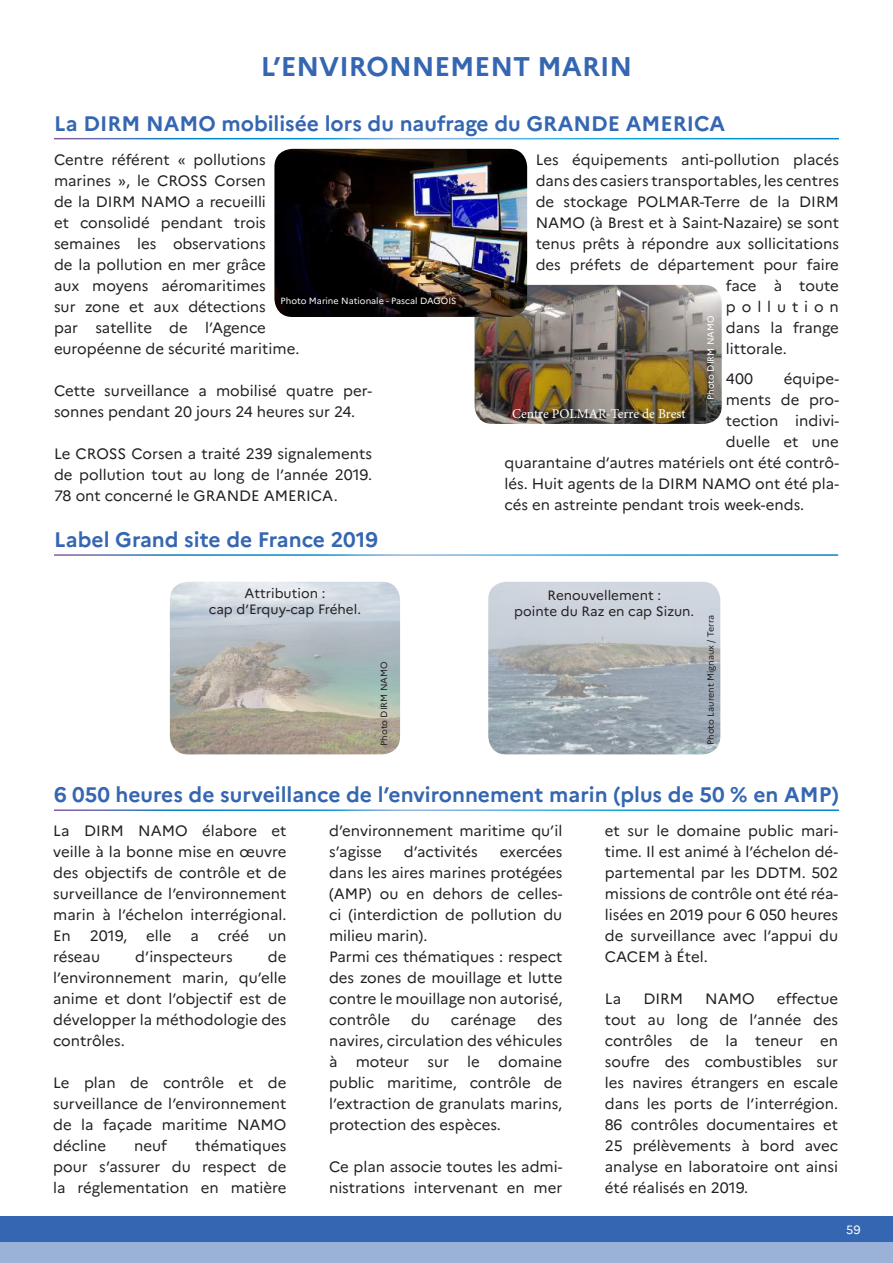
<style>
.page{position:relative;width:893px;height:1263px;background:#fff}
.page>*{position:absolute;margin:0;border:0;box-sizing:border-box;transform-origin:0 0}
.t1{font:700 27px "Marianne";color:#3566b1}
.t2{font:700 21px "Marianne";color:#3566b1}
.t3{font:15px/21px "Marianne";color:#231f20;text-align:justify}
.t4{font:15px "Marianne";letter-spacing:.395em;color:#231f20}
.t5{font:13.5px/16.2px "Marianne";color:#231f20;text-align:center}
.t6{font:13.5px "Minion Pro";color:#fff}
.t7{font:12px "Marianne";color:#fff}
.t8{font:9px "Marianne";color:#fff}
.t9{font:9px "Marianne";color:#231f20}
</style>
<div class="page">
<div style="left:0;top:1242px;width:893px;height:21px;background:#9ab2d8"></div>
<div style="left:0;top:1216px;width:893px;height:26px;background:#3566b1"></div>
<img style="left:475px;top:285px;width:247px;height:139px">
<img style="left:488px;top:582px;width:232px;height:172px">
<img style="left:170px;top:582px;width:230px;height:172px">
<img style="left:274px;top:149px;width:253px;height:168px">
<h1 class="t1" style="left:261px;top:49px;width:373px">L’ENVIRONNEMENT MARIN</h1>
<h2 class="t2" style="left:54px;top:111px;width:673px">La DIRM NAMO mobilisée lors du naufrage du GRANDE AMERICA</h2>
<p class="t3" style="left:54px;top:149px;width:247px;text-align:left">Centre référent « pollutions marines », le CROSS Corsen<br>de la DIRM NAMO a recueilli<br>et consolidé pendant trois semaines les observations<br>de la pollution en mer grâce<br>aux moyens aéromaritimes<br>sur zone et aux détections<br>par satellite de l’Agence européenne de sécurité maritime.</p>
<p class="t3" style="left:54px;top:380px;width:320px">Cette surveillance a mobilisé quatre per&shy;sonnes pendant 20 jours 24 heures sur 24.</p>
<p class="t3" style="left:54px;top:443px;width:320px">Le CROSS Corsen a traité 239 signalements de pollution tout au long de l’année 2019.<br>78 ont concerné le GRANDE AMERICA.</p>
<p class="t3" style="left:536px;top:149px;width:305px">Les équipements anti-pollution placés</p>
<p class="t3" style="left:536px;top:170px;width:305px">dans des casiers transportables, les centres</p>
<p class="t3" style="left:536px;top:191px;width:305px">de stockage POLMAR-Terre de la DIRM</p>
<p class="t3" style="left:536px;top:212px;width:305px">NAMO (à Brest et à Saint-Nazaire) se sont</p>
<p class="t3" style="left:536px;top:233px;width:305px">tenus prêts à répondre aux sollicitations</p>
<p class="t3" style="left:536px;top:254px;width:305px">des préfets de département pour faire</p>
<p class="t3" style="left:726px;top:275px;width:115px">face à toute</p>
<p class="t4" style="left:726px;top:297px;width:114px">pollution</p>
<p class="t3" style="left:726px;top:317px;width:115px">dans la frange</p>
<p class="t3" style="left:726px;top:338px;width:62px">littorale.</p>
<p class="t3" style="left:726px;top:368px;width:29px">400</p>
<p class="t3" style="left:784px;top:368px;width:57px">équipe-</p>
<p class="t3" style="left:726px;top:389px;width:115px">ments de pro-</p>
<p class="t3" style="left:726px;top:410px;width:115px">tection indivi-</p>
<p class="t3" style="left:726px;top:431px;width:115px">duelle et une</p>
<p class="t3" style="left:505px;top:452px;width:336px">quarantaine d’autres matériels ont été contrô-</p>
<p class="t3" style="left:505px;top:473px;width:336px">lés. Huit agents de la DIRM NAMO ont été pla-</p>
<p class="t3" style="left:505px;top:494px;width:301px">cés en astreinte pendant trois week-ends.</p>
<p class="t8" style="left:281px;top:296px;width:177px">Photo Marine Nationale - Pascal DAGOIS</p>
<p class="t8" style="left:705px;top:400px;width:86px;rotate:-90deg">Photo DIRM NAMO</p>
<p class="t6" style="left:512px;top:405px;width:175px">Centre POLMAR-Terre de Brest</p>
<h2 class="t2" style="left:54px;top:527px;width:325px">Label Grand site de France 2019</h2>
<p class="t5" style="left:209px;top:585px;width:154px">Attribution :<br>cap d’Erquy-cap Fréhel.</p>
<p class="t9" style="left:378px;top:746px;width:86px;rotate:-90deg">Photo DIRM NAMO</p>
<p class="t5" style="left:514px;top:587px;width:181px">Renouvellement :<br>pointe du Raz en cap Sizun.</p>
<p class="t9" style="left:705px;top:745px;width:132px;rotate:-90deg">Photo Laurent Mignaux / Terra</p>
<h2 class="t2" style="left:54px;top:782px;width:787px">6 050 heures de surveillance de l’environnement marin (plus de 50 % en AMP)</h2>
<p class="t3" style="left:53px;top:820px;width:235px">La DIRM NAMO élabore et veille à la bonne mise en œuvre des objectifs de contrôle et de surveillance de l’environnement marin à l’échelon interrégional.<br>En</p>
<p class="t3" style="left:329px;top:820px;width:235px">d’environnement maritime qu’il s’agisse</p>
<p class="t3" style="left:605px;top:820px;width:235px">et sur le domaine public mari&shy;time. Il est animé à l’échelon dé&shy;partemental par les DDTM. 502 missions de contrôle ont été réa&shy;lisées en 2019 pour 6 050 heures de surveillance avec l’appui du CACEM à Étel.</p>
<p class="t3" style="left:605px;top:988px;width:18px">La</p>
<p class="t3" style="left:643px;top:988px;width:41px">DIRM</p>
<p class="t3" style="left:705px;top:988px;width:51px">NAMO</p>
<p class="t3" style="left:404px;top:841px;width:75px">d’activités</p>
<p class="t3" style="left:329px;top:841px;width:235px;text-align:left;text-indent:171px">exercées dans les aires marines protégées (AMP) ou en dehors de celles&shy;ci (interdiction de pollution du milieu marin).<br>Parmi ces thématiques : respect des zones de mouillage et lutte contre le mouillage non autorisé, contrôle</p>
<p class="t3" style="left:90px;top:925px;width:39px">2019,</p>
<p class="t3" style="left:146px;top:925px;width:27px">elle</p>
<p class="t3" style="left:190px;top:925px;width:10px">a</p>
<p class="t3" style="left:218px;top:925px;width:33px">créé</p>
<p class="t3" style="left:268px;top:925px;width:20px">un</p>
<p class="t3" style="left:53px;top:946px;width:48px">réseau</p>
<p class="t3" style="left:135px;top:946px;width:99px">d’inspecteurs</p>
<p class="t3" style="left:53px;top:946px;width:235px;text-indent:215px">de l’environnement marin, qu’elle anime et dont l’objectif est de développer la méthodologie des contrôles.</p>
<p class="t3" style="left:53px;top:1072px;width:235px">Le plan de contrôle et de surveillance de l’environnement de la façade maritime NAMO décline</p>
<p class="t3" style="left:605px;top:988px;width:235px;text-indent:172px">effectue tout au long de l’année des contrôles de la teneur en soufre des combustibles sur les navires étrangers en escale dans les ports de l’interrégion.<br>86 contrôles documentaires et 25 prélèvements à bord avec analyse en laboratoire ont ainsi été réalisés en 2019.</p>
<p class="t3" style="left:329px;top:1009px;width:235px;text-indent:208px">des navires, circulation des véhicules à moteur sur le domaine public maritime, contrôle de l’extraction de granulats marins, protection des espèces.</p>
<p class="t3" style="left:329px;top:1156px;width:235px">Ce plan associe toutes les admi&shy;nistrations intervenant en mer</p>
<p class="t3" style="left:411px;top:1009px;width:20px">du</p>
<p class="t3" style="left:451px;top:1009px;width:67px">carénage</p>
<p class="t3" style="left:53px;top:1135px;width:235px;text-indent:142px">thématiques pour s’assurer du respect de la réglementation en matière</p>
<p class="t3" style="left:134px;top:1135px;width:34px">neuf</p>
<p class="t7" style="left:846px;top:1222px;width:16px">59</p>
</div>
